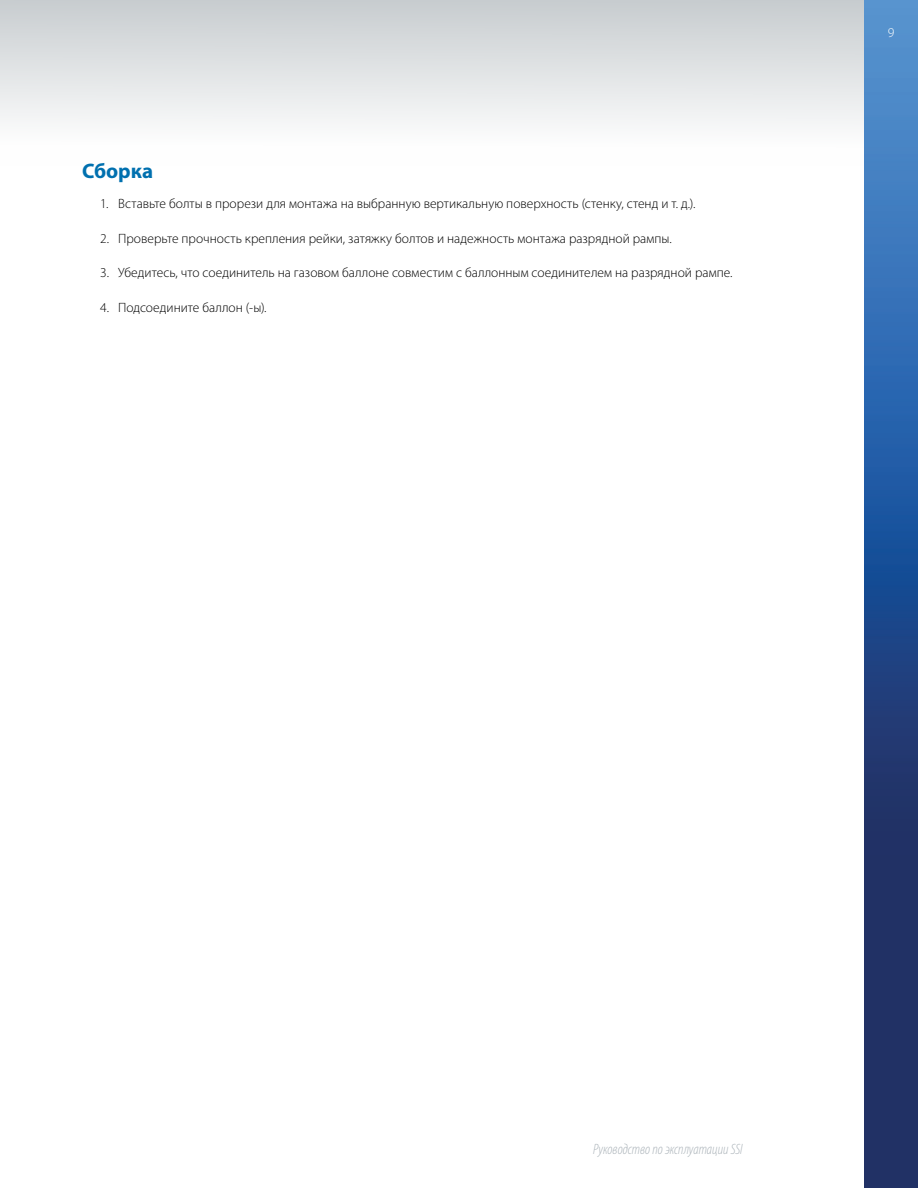
<style>
.page{position:relative;width:918px;height:1188px;background:#fff}
.page>*{position:absolute;margin:0;border:0;box-sizing:border-box;transform-origin:0 0}
.t1{font:700 21px "Myriad Pro";color:#0070af}
.t2{font:italic 300 condensed 15px "Myriad Pro";letter-spacing:-.005em;color:#acb4ba}
.t3{font:300 13.5px "Myriad Pro";letter-spacing:.005em;color:#000}
.t4{font:300 13.5px "Myriad Pro";color:#fff}
</style>
<div class="page">
<div style="left:0;top:0;width:864px;height:166px;background:linear-gradient(to bottom,#c8cccf,#fff)"></div>
<img style="left:864px;top:0;width:54px;height:1188px">
<h1 class="t1" style="left:82px;top:157px;width:72px">Сборка</h1>
<p class="t3" style="left:100px;top:195px;width:597px">1. Вставьте болты в прорези для монтажа на выбранную вертикальную поверхность (стенку, стенд и т. д.).</p>
<p class="t3" style="left:100px;top:230px;width:573px">2. Проверьте прочность крепления рейки, затяжку болтов и надежность монтажа разрядной рампы.</p>
<p class="t3" style="left:100px;top:264px;width:634px">3. Убедитесь, что соединитель на газовом баллоне совместим с баллонным соединителем на разрядной рампе.</p>
<p class="t3" style="left:100px;top:299px;width:168px">4. Подсоедините баллон (-ы).</p>
<p class="t4" style="left:888px;top:25px;width:8px">9</p>
<p class="t2" style="left:593px;top:1141px;width:151px">Руководство по эксплуатации SSI</p>
</div>
